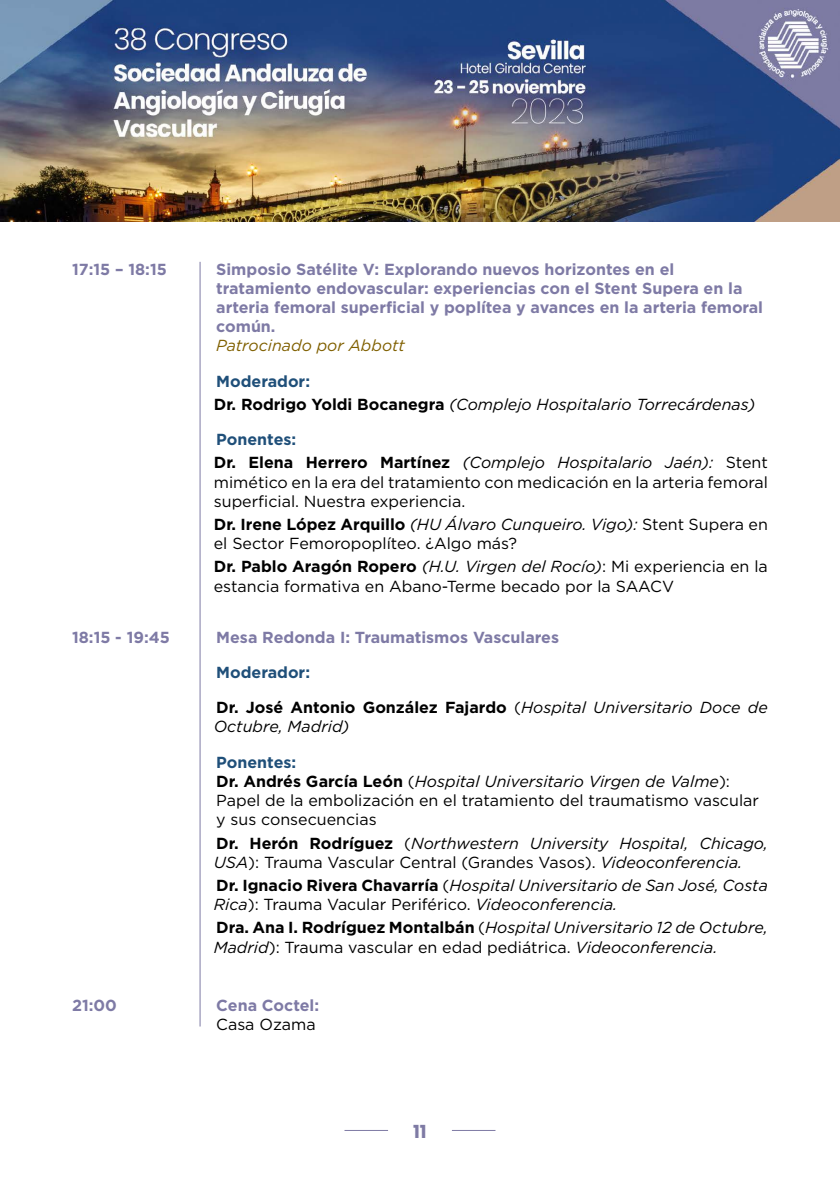
<style>
.page{position:relative;width:840px;height:1191px;background:#fff}
.page>*{position:absolute;margin:0;border:0;box-sizing:border-box;transform-origin:0 0}
.t1{font:700 18px "Poppins";color:#7e7aa4}
.t2{font:italic 16px/19.2px "Gotham";color:#000}
.t3{font:16px/19.2px "Gotham";color:#000}
.t4{font:700 16px/19.2px "Gotham";color:#7e7aa5}
.t5{font:italic 16px "Gotham";color:#806000}
.t6{font:700 16px "Gotham";color:#1f4f79}
.s1{font-weight:700;font-style:normal;color:#1f4f79}
.s2{font-weight:700;font-style:normal}
.s3{font-style:normal}
.s4{font-weight:700}
.s5{font-style:italic}
.s6{font-weight:700;color:#1f4f79}
</style>
<div class="page">
<img style="left:0;top:0;width:839px;height:221px">
<hr style="left:344px;top:1130px;width:44px;height:1px;background:#7e7aa4">
<hr style="left:451px;top:1130px;width:44px;height:1px;background:#7e7aa4">
<hr style="left:199px;top:262px;width:1px;height:764px;background:#7e7aa5">
<p class="t4" style="left:72px;top:259px;width:96px">17:15 – 18:15</p>
<p class="t4" style="left:216px;top:259px;width:548px">Simposio Satélite V: Explorando nuevos horizontes en el tratamiento endovascular: experiencias con el Stent Supera en la arteria femoral superficial y poplítea y avances en la arteria femoral común.</p>
<p class="t5" style="left:216px;top:335px;width:190px">Patrocinado por Abbott</p>
<p class="t2" style="left:214px;top:369px;width:542px;line-height:23.2px"><span class="s1">Moderador:<br></span><span class="s2">Dr. Rodrigo Yoldi Bocanegra</span> (Complejo Hospitalario Torrecárdenas)</p>
<p class="t2" style="left:214px;top:427px;width:555px;line-height:23.2px"><span class="s1">Ponentes:<br></span><span class="s2">Dr. Elena Herrero Martínez</span> (Complejo Hospitalario Jaén): <span class="s3">Stent</span></p>
<p class="t3" style="left:214px;top:472px;width:555px">mimético en la era del tratamiento con medicación en la arteria femoral superficial. Nuestra experiencia.</p>
<p class="t3" style="left:214px;top:514px;width:555px"><span class="s4">Dr. Irene López Arquillo</span> <span class="s5">(HU Álvaro Cunqueiro. Vigo):</span> Stent Supera en el Sector Femoropoplíteo. ¿Algo más?</p>
<p class="t3" style="left:214px;top:557px;width:555px"><span class="s4">Dr. Pablo Aragón Ropero</span> <span class="s5">(H.U. Virgen del Rocío)</span>: Mi experiencia en la estancia formativa en Abano-Terme becado por la SAACV</p>
<p class="t4" style="left:72px;top:627px;width:99px">18:15 - 19:45</p>
<p class="t4" style="left:216px;top:627px;width:344px">Mesa Redonda I: Traumatismos Vasculares</p>
<p class="t6" style="left:216px;top:661px;width:95px">Moderador:</p>
<p class="t2" style="left:214px;top:697px;width:555px"><span class="s2">Dr. José Antonio González Fajardo</span> <span class="s3">(</span>Hospital Universitario Doce de<br>Octubre, Madrid)</p>
<p class="t3" style="left:216px;top:752px;width:544px"><span class="s6">Ponentes:<br></span><span class="s4">Dr. Andrés García León</span> (<span class="s5">Hospital Universitario Virgen de Valme</span>):<br>Papel de la embolización en el tratamiento del traumatismo vascular y sus consecuencias</p>
<p class="t2" style="left:214px;top:833px;width:555px"><span class="s2">Dr. Herón Rodríguez</span> <span class="s3">(</span>Northwestern University Hospital, Chicago,<br>USA<span class="s3">): Trauma Vascular Central (Grandes Vasos).</span> Videoconferencia.</p>
<p class="t2" style="left:214px;top:875px;width:555px"><span class="s2">Dr. Ignacio Rivera Chavarría</span> <span class="s3">(</span>Hospital Universitario de San José, Costa<br>Rica<span class="s3">): Trauma Vacular Periférico.</span> Videoconferencia.</p>
<p class="t2" style="left:214px;top:917px;width:555px"><span class="s2">Dra. Ana I. Rodríguez Montalbán</span> <span class="s3">(</span>Hospital Universitario 12 de Octubre,<br>Madrid<span class="s3">): Trauma vascular en edad pediátrica.</span> Videoconferencia.</p>
<p class="t4" style="left:72px;top:995px;width:46px">21:00</p>
<p class="t4" style="left:216px;top:995px;width:104px">Cena Coctel:</p>
<p class="t3" style="left:216px;top:1014px;width:101px">Casa Ozama</p>
<p class="t1" style="left:413px;top:1121px;width:15px">11</p>
</div>
